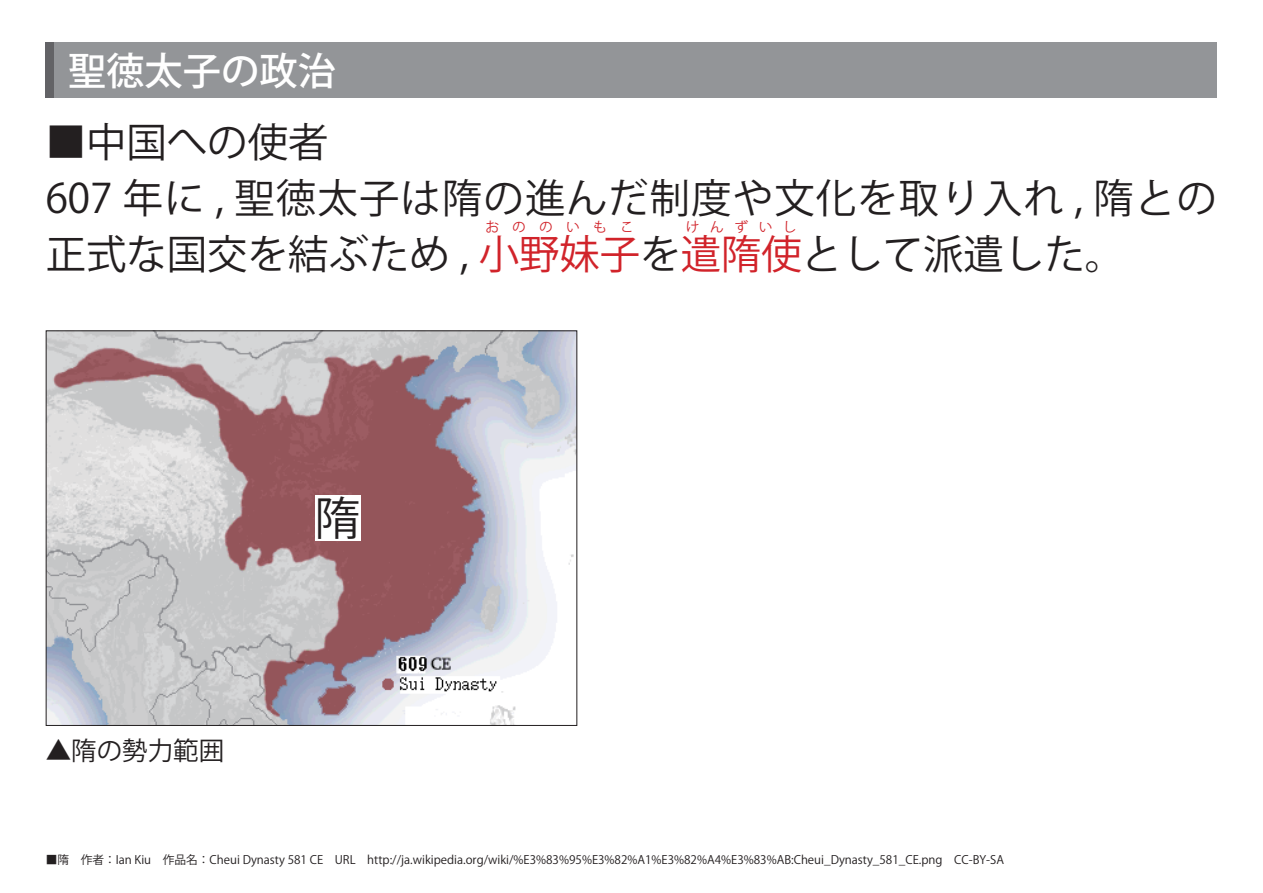
<style>
.page{position:relative;width:1263px;height:893px;background:#fff}
.page>*{position:absolute;margin:0;border:0;box-sizing:border-box;transform-origin:0 0}
.t1{font:45.75px "Koz Go Pr 6 N";color:#231f20}
.t2{font:40.35px/56.4px "Koz Go Pr 6 N";color:#231f20}
.t3{font:500 38.25px "Koz Go Pr 6 N";color:#fff}
.t4{font:25.5px "Koz Go Pr 6 N";color:#231f20}
.t5{font:13.8px "Koz Go Pr 6 N";letter-spacing:.95em;color:#d1232a}
.t6{font:11.7px "Koz Go Pr 6 N";color:#231f20}
.s1{color:#d1232a}
</style>
<div class="page">
<img style="left:48px;top:332px;width:527px;height:392px">
<div style="left:315px;top:495px;width:45px;height:46px;background:#fff"></div>
<div style="left:46px;top:43px;width:1171px;height:55px;background:#939598"></div>
<div style="left:46px;top:43px;width:8px;height:55px;background:#636366"></div>
<h3 class="t3" style="left:68px;top:49px;width:269px">聖徳太子の政治</h3>
<h2 class="t2" style="left:46px;top:114px;width:1173px">■中国への使者<br>607 年に , 聖徳太子は隋の進んだ制度や文化を取り入れ , 隋との正式な国交を結ぶため , <span class="s1">小野妹子</span>を<span class="s1">遣隋使</span>として派遣した。</h2>
<p class="t5" style="left:485px;top:219px;width:150px">おののいもこ</p>
<p class="t5" style="left:686px;top:219px;width:112px">けんずいし</p>
<h3 class="t4" style="left:46px;top:736px;width:180px">▲隋の勢力範囲</h3>
<h1 class="t1" style="left:315px;top:493px;width:47px">隋</h1>
<p class="t6" style="left:46px;top:853px;width:960px">■隋　作者：Ian Kiu　作品名：Cheui Dynasty 581 CE　URL　http://ja.wikipedia.org/wiki/%E3%83%95%E3%82%A1%E3%82%A4%E3%83%AB:Cheui_Dynasty_581_CE.png　CC-BY-SA</p>
</div>
